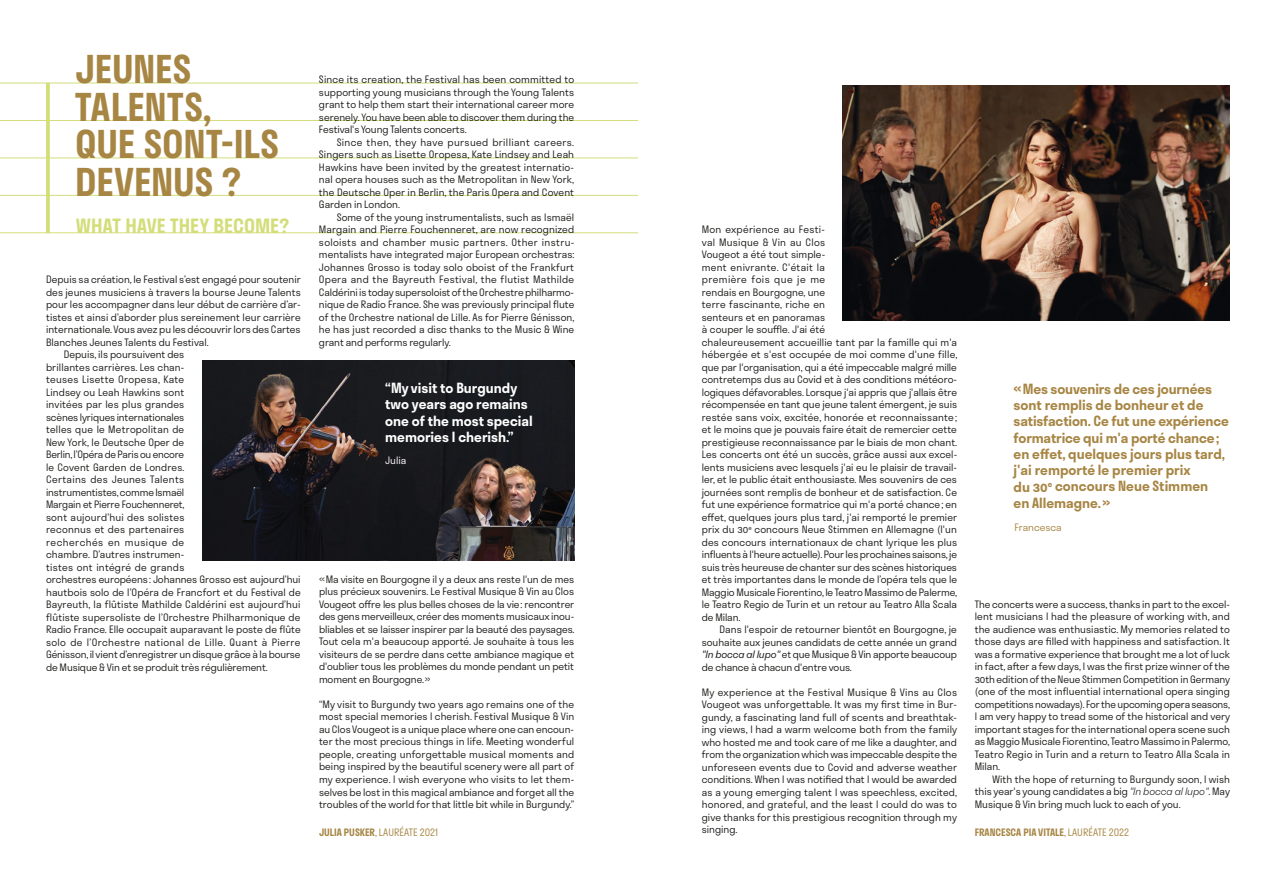
<style>
.page{position:relative;width:1276px;height:886px;background:#fff}
.page>*{position:absolute;margin:0;border:0;box-sizing:border-box;transform-origin:0 0}
.t1{font:600 37.5px/37.5px "Stratos";letter-spacing:-.005em;color:#a78644}
.t2{font:600 19.25px "Stratos";color:#d3de79}
.t3{font:600 13.75px/16.2px "Stratos";color:#a78644}
.t4{font:600 13.75px/16.2px "Stratos";color:#fff}
.t5{font:300 10px/12.5px "Stratos";color:#1d1d1b;text-align:justify}
.t6{font:300 10px "Stratos";letter-spacing:.02em;color:#1d1d1b}
.t7{font:300 10px "Stratos";letter-spacing:.03em;color:#1d1d1b}
.t8{font:300 10px "Stratos";letter-spacing:.035em;color:#1d1d1b}
.t9{font:300 10px "Stratos";color:#a78644}
.t10{font:600 10px "Stratos";color:#a78644}
.t11{font:300 10px "Stratos";letter-spacing:-.02em;color:#1d1d1b}
.t12{font:300 10px "Stratos";letter-spacing:.025em;color:#1d1d1b}
.t13{font:300 10px "Stratos";letter-spacing:.045em;color:#1d1d1b}
.t14{font:300 10px "Stratos";color:#fff}
.s1{font-style:italic}
.s2{font-weight:600}
.s3{font-weight:300}
</style>
<div class="page">
<img style="left:202px;top:361px;width:372px;height:200px">
<hr style="left:0;top:120px;width:638px;height:1px;background:#d3de79">
<hr style="left:0;top:83px;width:638px;height:1px;background:#d3de79">
<hr style="left:0;top:158px;width:638px;height:1px;background:#d3de79">
<hr style="left:0;top:195px;width:638px;height:1px;background:#d3de79">
<hr style="left:0;top:233px;width:638px;height:1px;background:#d3de79">
<svg style="left:46px;top:83px;width:4px;height:150px"></svg>
<img style="left:843px;top:85px;width:387px;height:235px">
<h1 class="t1" style="left:75px;top:49px;width:205px">JEUNES<br>TALENTS,<br>QUE SONT-ILS<br>DEVENUS ?</h1>
<h2 class="t2" style="left:76px;top:210px;width:214px">WHAT HAVE THEY BECOME?</h2>
<p class="t5" style="left:46px;top:273px;width:256px">Depuis sa création, le Festival s’est engagé pour soutenir</p>
<p class="t5" style="left:46px;top:285px;width:256px">des jeunes musiciens à travers la bourse Jeune Talents</p>
<p class="t5" style="left:46px;top:298px;width:256px">pour les accompagner dans leur début de carrière d’ar-</p>
<p class="t5" style="left:46px;top:310px;width:256px">tistes et ainsi d’aborder plus sereinement leur carrière</p>
<p class="t5" style="left:46px;top:323px;width:256px">internationale. Vous avez pu les découvrir lors des Cartes</p>
<p class="t5" style="left:46px;top:335px;width:164px">Blanches Jeunes Talents du Festival.</p>
<p class="t5" style="left:64px;top:348px;width:122px">Depuis, ils poursuivent des</p>
<p class="t5" style="left:46px;top:360px;width:140px">brillantes carrières. Les chan-</p>
<p class="t7" style="left:46px;top:371px;width:140px">teuses Lisette Oropesa, Kate</p>
<p class="t5" style="left:46px;top:385px;width:140px">Lindsey ou Leah Hawkins sont</p>
<p class="t5" style="left:46px;top:398px;width:140px">invitées par les plus grandes</p>
<p class="t5" style="left:46px;top:410px;width:140px">scènes lyriques internationales</p>
<p class="t6" style="left:46px;top:421px;width:140px">telles que le Metropolitan de</p>
<p class="t5" style="left:46px;top:435px;width:140px">New York, le Deutsche Oper de</p>
<p class="t11" style="left:46px;top:446px;width:140px">Berlin, l’Opéra de Paris ou encore</p>
<p class="t5" style="left:46px;top:460px;width:140px">le Covent Garden de Londres.</p>
<p class="t7" style="left:46px;top:471px;width:140px">Certains des Jeunes Talents</p>
<p class="t5" style="left:46px;top:485px;width:140px">instrumentistes, comme Ismaël</p>
<p class="t5" style="left:46px;top:498px;width:140px">Margain et Pierre Fouchenneret,</p>
<p class="t6" style="left:46px;top:509px;width:140px">sont aujourd’hui des solistes</p>
<p class="t6" style="left:46px;top:521px;width:140px">reconnus et des partenaires</p>
<p class="t13" style="left:46px;top:534px;width:140px">recherchés en musique de</p>
<p class="t5" style="left:46px;top:548px;width:140px">chambre. D’autres instrumen-</p>
<p class="t12" style="left:46px;top:559px;width:140px">tistes ont intégré de grands</p>
<p class="t5" style="left:46px;top:573px;width:256px">orchestres européens: Johannes Grosso est aujourd’hui</p>
<p class="t5" style="left:46px;top:585px;width:256px">hautbois solo de l’Opéra de Francfort et du Festival de</p>
<p class="t5" style="left:46px;top:598px;width:256px">Bayreuth, la flûtiste Mathilde Caldérini est aujourd’hui</p>
<p class="t5" style="left:46px;top:610px;width:256px">flûtiste supersoliste de l’Orchestre Philharmonique de</p>
<p class="t5" style="left:46px;top:623px;width:256px">Radio France. Elle occupait auparavant le poste de flûte</p>
<p class="t8" style="left:46px;top:634px;width:256px">solo de l’Orchestre national de Lille. Quant à Pierre</p>
<p class="t5" style="left:46px;top:648px;width:256px">Génisson, il vient d’enregistrer un disque grâce à la bourse</p>
<p class="t5" style="left:46px;top:660px;width:223px">de Musique &amp; Vin et se produit très régulièrement.</p>
<p class="t5" style="left:319px;top:73px;width:257px">Since its creation, the Festival has been committed to supporting young musicians through the Young Talents grant to help them start their international career more serenely. You have been able to discover them during the Festival's Young Talents concerts.</p>
<p class="t5" style="left:319px;top:135px;width:257px;text-indent:18px">Since then, they have pursued brilliant careers.<br>Singers such as Lisette Oropesa, Kate Lindsey and Leah Hawkins have been invited by the greatest internatio&shy;nal opera houses such as the Metropolitan in New York, the Deutsche Oper in Berlin, the Paris Opera and Covent Garden in London.</p>
<p class="t5" style="left:319px;top:210px;width:257px;text-indent:18px">Some of the young instrumentalists, such as Ismaël Margain and Pierre Fouchenneret, are now recognized soloists and chamber music partners. Other instru&shy;mentalists have integrated major European orchestras:<br>Johannes Grosso is today solo oboist of the Frankfurt Opera and the Bayreuth Festival, the flutist Mathilde Caldérini is today supersoloist of the Orchestre philharmo&shy;nique de Radio France. She was previously principal flute of the Orchestre national de Lille. As for Pierre Génisson, he has just recorded a disc thanks to the Music &amp; Wine grant and performs regularly.</p>
<p class="t5" style="left:702px;top:223px;width:257px;text-align:left">Mon expérience au Festi-<br>val Musique &amp; Vin au Clos<br>Vougeot a été tout simple-<br>ment enivrante. C'était la<br>première fois que je me<br>rendais en Bourgogne, une<br>terre fascinante, riche en<br>senteurs et en panoramas<br>à couper le souffle. J'ai été<br>chaleureusement accueillie tant par la famille qui m'a hébergée et s'est occupée de moi comme d'une fille, que par l'organisation, qui a été impeccable malgré mille contretemps dus au Covid et à des conditions météoro&shy;logiques défavorables. Lorsque j'ai appris que j'allais être récompensée en tant que jeune talent émergent, je suis restée sans voix, excitée, honorée et reconnaissante ; et le moins que je pouvais faire était de remercier cette prestigieuse reconnaissance par le biais de mon chant.<br>Les concerts ont été un succès, grâce aussi aux excel&shy;lents musiciens avec lesquels j'ai eu le plaisir de travail&shy;ler, et le public était enthousiaste. Mes souvenirs de ces journées sont remplis de bonheur et de satisfaction. Ce fut une expérience formatrice qui m'a porté chance; en effet, quelques jours plus tard, j'ai remporté le premier prix du 30<sup>e</sup> concours Neue Stimmen en Allemagne (l'un des concours internationaux de chant lyrique les plus influents à l'heure actuelle). Pour les prochaines saisons, je suis très heureuse de chanter sur des scènes historiques et très importantes dans le monde de l’opéra tels que le Maggio Musicale Fiorentino, le Teatro Massimo de Palerme, le Teatro Regio de Turin et un retour au Teatro Alla Scala de Milan.</p>
<p class="t5" style="left:702px;top:623px;width:257px;text-indent:18px">Dans l'espoir de retourner bientôt en Bourgogne, je souhaite aux jeunes candidats de cette année un grand <span class="s1">"In bocca al lupo"</span> et que Musique &amp; Vin apporte beaucoup de chance à chacun d'entre vous.</p>
<p class="t5" style="left:702px;top:685px;width:257px">My experience at the Festival Musique &amp; Vins au Clos Vougeot was unforgettable. It was my first time in Bur&shy;gundy, a fascinating land full of scents and breathtak&shy;ing views, I had a warm welcome both from the family who hosted me and took care of me like a daughter, and from the organization which was impeccable despite the unforeseen events due to Covid and adverse weather conditions. When I was notified that I would be awarded as a young emerging talent I was speechless, excited, honored, and grateful, and the least I could do was to give thanks for this prestigious recognition through my singing.</p>
<h3 class="t4" style="left:385px;top:379px;width:149px">“My visit to Burgundy two years ago remains one of the most special memories I cherish.”</h3>
<p class="t3" style="left:1013px;top:380px;width:217px">«Mes souvenirs de ces journées sont remplis de bonheur et de satisfaction. Ce fut une expérience formatrice qui m'a porté chance; en effet, quelques jours plus tard, j'ai remporté le premier prix<br>du 30<sup>e</sup> concours Neue Stimmen<br>en Allemagne.»</p>
<p class="t14" style="left:385px;top:453px;width:23px">Julia</p>
<p class="t9" style="left:1014px;top:519px;width:49px">Francesca</p>
<p class="t5" style="left:319px;top:573px;width:257px">«Ma visite en Bourgogne il y a deux ans reste l'un de mes plus précieux souvenirs. Le Festival Musique &amp; Vin au Clos Vougeot offre les plus belles choses de la vie: rencontrer des gens merveilleux, créer des moments musicaux inou&shy;bliables et se laisser inspirer par la beauté des paysages.<br>Tout cela m'a beaucoup apporté. Je souhaite à tous les visiteurs de se perdre dans cette ambiance magique et d'oublier tous les problèmes du monde pendant un petit moment en Bourgogne.»</p>
<p class="t5" style="left:319px;top:698px;width:257px">“My visit to Burgundy two years ago remains one of the most special memories I cherish. Festival Musique &amp; Vin au Clos Vougeot is a unique place where one can encoun&shy;ter the most precious things in life. Meeting wonderful people, creating unforgettable musical moments and being inspired by the beautiful scenery were all part of my experience. I wish everyone who visits to let them&shy;selves be lost in this magical ambiance and forget all the troubles of the world for that little bit while in Burgundy.”</p>
<p class="t5" style="left:974px;top:598px;width:257px">The concerts were a success, thanks in part to the excel&shy;lent musicians I had the pleasure of working with, and the audience was enthusiastic. My memories related to those days are filled with happiness and satisfaction. It was a formative experience that brought me a lot of luck in fact, after a few days, I was the first prize winner of the 30th edition of the Neue Stimmen Competition in Germany (one of the most influential international opera singing competitions nowadays). For the upcoming opera seasons, I am very happy to tread some of the historical and very important stages for the international opera scene such as Maggio Musicale Fiorentino, Teatro Massimo in Palermo, Teatro Regio in Turin and a return to Teatro Alla Scala in Milan.</p>
<p class="t5" style="left:974px;top:773px;width:257px;text-indent:18px">With the hope of returning to Burgundy soon, I wish this year's young candidates a big <span class="s1">"In bocca al lupo"</span>. May Musique &amp; Vin bring much luck to each of you.</p>
<p class="t9" style="left:319px;top:824px;width:121px"><span class="s2">JULIA PUSKER</span>, LAURÉATE 2021</p>
<p class="t10" style="left:974px;top:824px;width:156px">FRANCESCA PIA VITALE<span class="s3">, LAURÉATE 2022</span></p>
</div>
